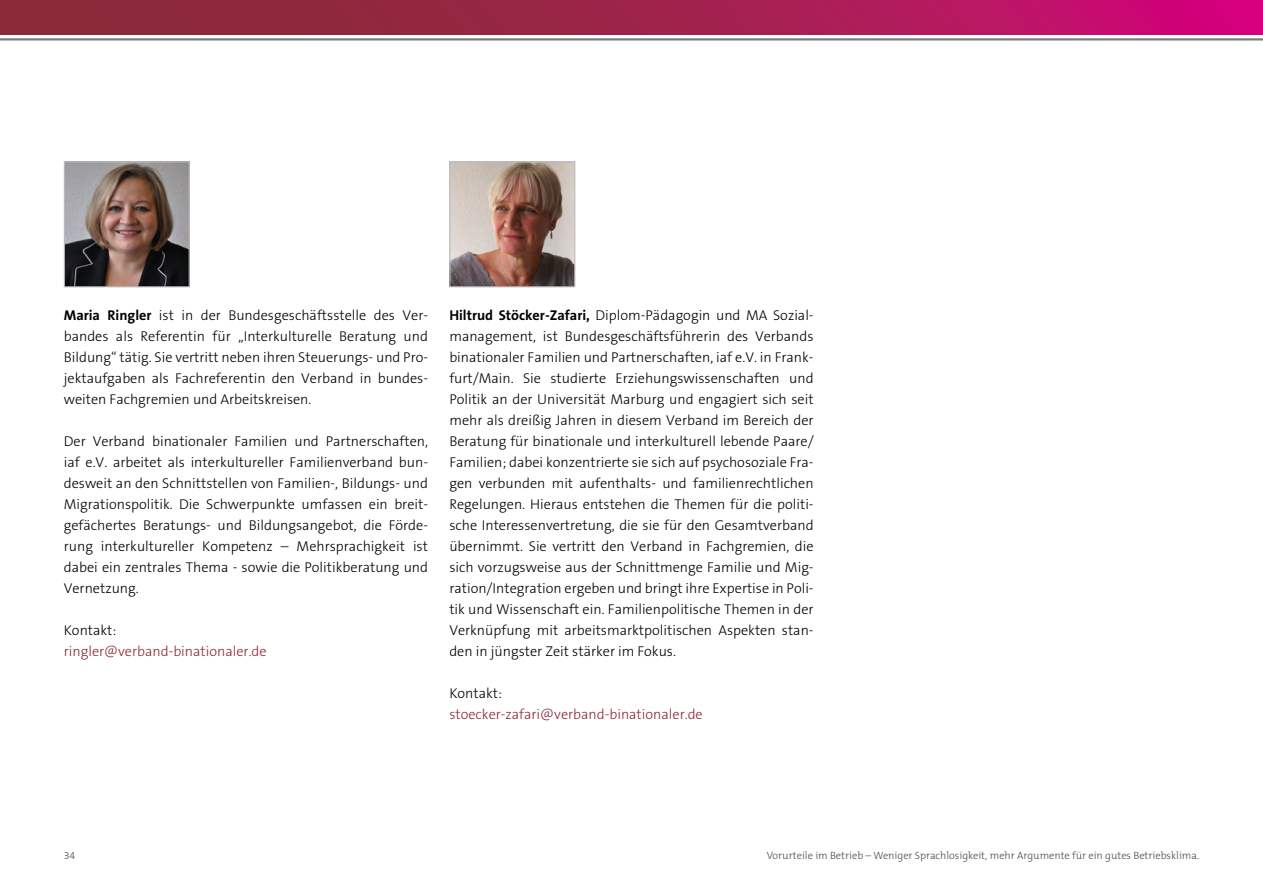
<style>
.page{position:relative;width:1263px;height:893px;background:#fff}
.page>*{position:absolute;margin:0;border:0;box-sizing:border-box;transform-origin:0 0}
.copy_blocksatz_9_5pt{font:300 14.25px/21px "The Sans Os F";color:#000;text-align:justify}
.copy_blocksatz_9_5pt-2{font:300 14.25px/21px "The Sans Os F";color:#8b2939}
.t1{font:300 10.5px "The Mix B W3";color:#4a4a49}
.s1{font-weight:700}
.s2{color:#000}
</style>
<div class="page">
<hr style="left:0;top:38px;width:1263px;height:3px;background:#7c7b7b">
<div style="left:0;top:0;width:1263px;height:34px;background:linear-gradient(to right,#7d322c,#cb0b74)"></div>
<img style="left:66px;top:163px;width:122px;height:122px">
<div style="left:64px;top:161px;width:126px;height:126px;border:1px solid #bcbcbc"></div>
<img style="left:451px;top:163px;width:122px;height:122px">
<div style="left:449px;top:161px;width:126px;height:126px;border:1px solid #bcbcbc"></div>
<p class="copy_blocksatz_9_5pt" style="left:64px;top:305px;width:366px"><span class="s1">Maria Ringler</span> ist in der Bundesgeschäftsstelle des Ver&shy;bandes als Referentin für „Interkulturelle Beratung und Bildung“ tätig. Sie vertritt neben ihren Steuerungs- und Pro&shy;jektaufgaben als Fachreferentin den Verband in bundes&shy;weiten Fachgremien und Arbeitskreisen.</p>
<p class="copy_blocksatz_9_5pt" style="left:64px;top:431px;width:366px">Der Verband binationaler Familien und Partnerschaften, iaf e.V. arbeitet als interkultureller Familienverband bun&shy;desweit an den Schnittstellen von Familien-, Bildungs- und Migrationspolitik. Die Schwerpunkte umfassen ein breit&shy;gefächertes Beratungs- und Bildungsangebot, die Förde&shy;rung interkultureller Kompetenz – Mehrsprachigkeit ist dabei ein zentrales Thema - sowie die Politikberatung und Vernetzung.</p>
<p class="copy_blocksatz_9_5pt-2" style="left:64px;top:620px;width:204px"><span class="s2">Kontakt: </span>ringler@verband-binationaler.de</p>
<p class="copy_blocksatz_9_5pt" style="left:449px;top:305px;width:366px"><span class="s1">Hiltrud Stöcker-Zafari,</span> Diplom-Pädagogin und MA Sozial&shy;management, ist Bundesgeschäftsführerin des Verbands binationaler Familien und Partnerschaften, iaf e.V. in Frank&shy;furt/Main. Sie studierte Erziehungswissenschaften und Politik an der Universität Marburg und engagiert sich seit mehr als dreißig Jahren in diesem Verband im Bereich der Beratung für binationale und interkulturell lebende Paare/ Familien; dabei konzentrierte sie sich auf psychosoziale Fra&shy;gen verbunden mit aufenthalts- und familienrechtlichen Regelungen. Hieraus entstehen die Themen für die politi&shy;sche Interessenvertretung, die sie für den Gesamtverband übernimmt. Sie vertritt den Verband in Fachgremien, die sich vorzugsweise aus der Schnittmenge Familie und Mig&shy;ration/Integration ergeben und bringt ihre Expertise in Poli&shy;tik und Wissenschaft ein. Familienpolitische Themen in der Verknüpfung mit arbeitsmarktpolitischen Aspekten stan&shy;den in jüngster Zeit stärker im Fokus.</p>
<p class="copy_blocksatz_9_5pt-2" style="left:449px;top:683px;width:255px"><span class="s2">Kontakt: </span>stoecker-zafari@verband-binationaler.de</p>
<p class="t1" style="left:64px;top:849px;width:13px">34</p>
<p class="t1" style="left:767px;top:849px;width:434px">Vorurteile im Betrieb – Weniger Sprachlosigkeit, mehr Argumente für ein gutes Betriebsklima.</p>
</div>
